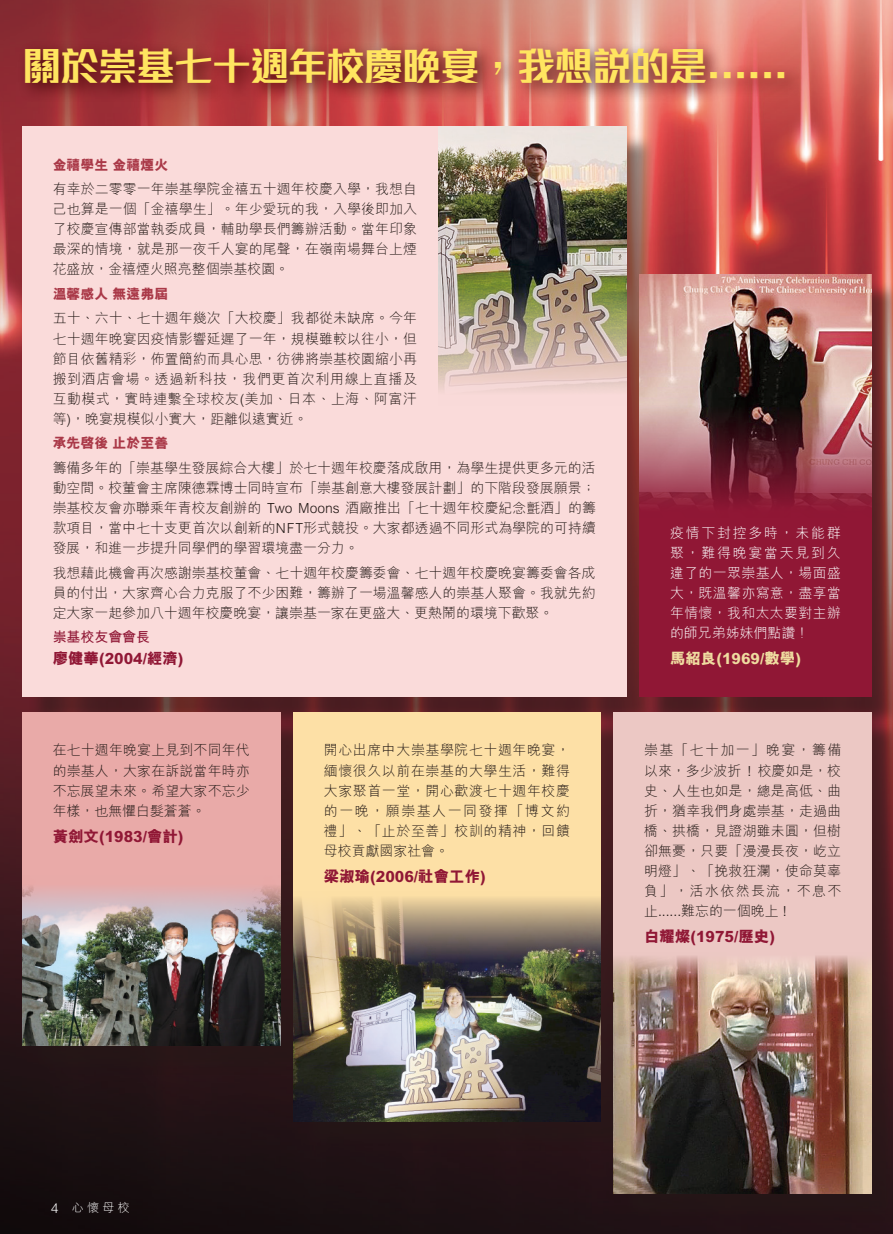
<style>
.page{position:relative;width:893px;height:1234px;background:#fff}
.page>*{position:absolute;margin:0;border:0;box-sizing:border-box;transform-origin:0 0}
.t1{font:700 39px "M Stiff Hei HK";letter-spacing:-.025em;color:#ffe560}
.t2{font:800 15.45px "M Hei HK";color:#901735}
.t3{font:800 15.45px "M Hei HK";color:#efdca0}
.t4{font:300 13.95px/20.1px "M Hei HK";letter-spacing:.01em;color:#231916;text-align:justify}
.t5{font:300 13.95px/20.1px "M Hei HK";letter-spacing:.025em;color:#fff;text-align:justify}
.t6{font:800 13.95px "M Hei HK";color:#aa3948}
.t7{font:700 13.95px "M Hei HK";color:#901735}
.t8{font:300 12px "M Hei HK";color:#fff}
.s1{font-size:13.5px}
</style>
<div class="page">
<img style="left:0;top:0;width:893px;height:1233px">
<div style="left:17px;top:40px;width:787px;height:63px;background:#3c0001;opacity:.7"></div>
<div style="left:29px;top:133px;width:628px;height:593px;background:#231916;opacity:.5"></div>
<div style="left:22px;top:126px;width:605px;height:570px;background:#fadbda"></div>
<img style="left:438px;top:126px;width:189px;height:264px">
<div style="left:646px;top:281px;width:247px;height:445px;background:#231916;opacity:.5"></div>
<div style="left:639px;top:274px;width:233px;height:422px;background:#901735"></div>
<img style="left:639px;top:274px;width:233px;height:232px">
<div style="left:29px;top:719px;width:282px;height:356px;background:#231916;opacity:.5"></div>
<div style="left:22px;top:712px;width:259px;height:333px;background:#e9aaa8"></div>
<img style="left:22px;top:886px;width:259px;height:159px">
<div style="left:300px;top:719px;width:331px;height:432px;background:#231916;opacity:.5"></div>
<div style="left:293px;top:712px;width:308px;height:409px;background:#fde0a6"></div>
<img style="left:293px;top:898px;width:308px;height:223px">
<div style="left:620px;top:719px;width:273px;height:503px;background:#231916;opacity:.5"></div>
<div style="left:613px;top:712px;width:259px;height:480px;background:#ecc8c4"></div>
<img style="left:613px;top:956px;width:259px;height:236px">
<h1 class="t1" style="left:22px;top:37px;width:768px">關於崇基七十週年校慶晚宴，我想說的是......</h1>
<p class="t6" style="left:53px;top:155px;width:117px">金禧學生 金禧煙火</p>
<p class="t4" style="left:53px;top:178px;width:366px">有幸於二零零一年崇基學院金禧五十週年校慶入學，我想自己也算是一個「金禧學生」。年少愛玩的我，入學後即加入了校慶宣傳部當執委成員，輔助學長們籌辦活動。當年印象最深的情境，就是那一夜千人宴的尾聲，在嶺南場舞台上煙花盛放，金禧煙火照亮整個崇基校園。</p>
<p class="t6" style="left:53px;top:284px;width:117px">溫馨感人 無遠弗屆</p>
<p class="t4" style="left:53px;top:307px;width:366px">五十、六十、七十週年幾次「大校慶」我都從未缺席。今年七十週年晚宴因疫情影響延遲了一年，規模雖較以往小，但節目依舊精彩，佈置簡約而具心思，彷彿將崇基校園縮小再搬到酒店會場。透過新科技，我們更首次利用線上直播及互動模式，實時連繫全球校友(美加、日本、上海、阿富汗等)，晚宴規模似小實大，距離似遠實近。</p>
<p class="t6" style="left:53px;top:434px;width:117px">承先啓後 止於至善</p>
<p class="t4" style="left:53px;top:457px;width:545px">籌備多年的「崇基學生發展綜合大樓」於七十週年校慶落成啟用，為學生提供更多元的活動空間。校董會主席陳德霖博士同時宣布「崇基創意大樓發展計劃」的下階段發展願景；崇基校友會亦聯乘年青校友創辦的 Two Moons 酒廠推出「七十週年校慶紀念氈酒」的籌款項目，當中七十支更首次以創新的NFT形式競投。大家都透過不同形式為學院的可持續發展，和進一步提升同學們的學習環境盡一分力。</p>
<p class="t4" style="left:53px;top:562px;width:544px">我想藉此機會再次感謝崇基校董會、七十週年校慶籌委會、七十週年校慶晚宴籌委會各成員的付出，大家齊心合力克服了不少困難，籌辦了一場溫馨感人的崇基人聚會。我就先約定大家一起參加八十週年校慶晚宴，讓崇基一家在更盛大、更熱鬧的環境下歡聚。</p>
<p class="t7" style="left:53px;top:627px;width:99px">崇基校友會會長</p>
<p class="t2" style="left:53px;top:648px;width:132px">廖健華(2004/經濟)</p>
<p class="t4" style="left:53px;top:739px;width:199px">在七十週年晚宴上見到不同年代的崇基人，大家在訴說當年時亦不忘展望未來。希望大家不忘少年樣，也無懼白髮蒼蒼。</p>
<p class="t2" style="left:53px;top:825px;width:132px">黃劍文(1983/會計)</p>
<p class="t4" style="left:324px;top:739px;width:248px">開心出席中大崇基學院七十週年晚宴，緬懷很久以前在崇基的大學生活，難得大家聚首一堂，開心歡渡七十週年校慶的一晚，願崇基人一同發揮「博文約禮」、「止於至善」校訓的精神，回饋母校貢獻國家社會。</p>
<p class="t2" style="left:324px;top:865px;width:163px">梁淑瑜(2006/社會工作)</p>
<p class="t5" style="left:670px;top:522px;width:172px">疫情下封控多時，未能群聚，難得晚宴當天見到久違了的一眾崇基人，場面盛大，既溫馨亦寫意，盡享當年情懷，我和太太要對主辦的師兄弟姊妹們點讚！</p>
<p class="t3" style="left:670px;top:648px;width:132px">馬紹良(1969/數學)</p>
<p class="t4" style="left:644px;top:739px;width:199px">崇基「七十加一」晚宴，籌備以來，多少波折 ! 校慶如是，校史、人生也如是，總是高低、曲折，猶幸我們身處崇基，走過曲橋、拱橋，見證湖雖未圓，但樹卻無憂，只要「漫漫長夜，屹立明燈」、「挽救狂瀾，使命莫辜負」，活水依然長流，不息不止......難忘的一個晚上 !</p>
<p class="t2" style="left:644px;top:925px;width:132px">白耀燦(1975/歷史)</p>
<p class="t8" style="left:51px;top:1198px;width:80px"><span class="s1">4</span> 心 懷 母 校</p>
</div>
